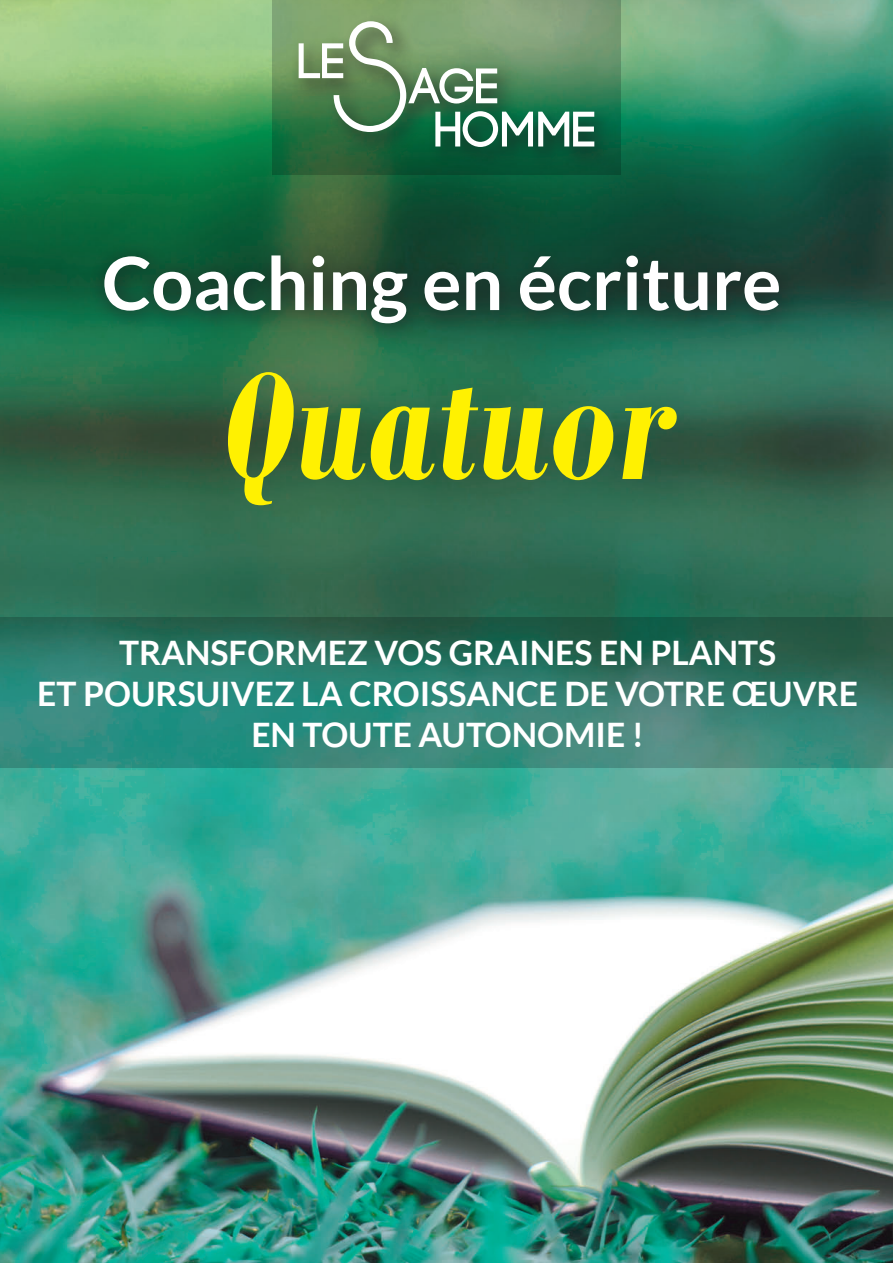
<style>
.page{position:relative;width:893px;height:1263px;background:#fff}
.page>*{position:absolute;margin:0;border:0;box-sizing:border-box;transform-origin:0 0}
.t1{font:italic 700 165.9px "Bodoni MT Condensed";color:#fff101}
.t2{font:700 73.5px "Lato";color:#fff}
.t3{font:700 33.75px/40.8px "Lato";color:#fff;text-align:center}
</style>
<div class="page">
<img style="left:0;top:0;width:893px;height:1263px">
<svg style="left:0;top:617px;width:893px;height:150px;background:#2f7b6c"></svg>
<svg style="left:272px;top:0;width:349px;height:174px;background:#5e8e5f"></svg>
<div style="left:89px;top:240px;width:711px;height:105px;background:#231f20;opacity:.75"></div>
<div style="left:291px;top:14px;width:326px;height:156px;background:#231f20;opacity:.75"></div>
<svg style="left:299px;top:21px;width:295px;height:126px;background:#6b9671"></svg>
<h2 class="t2" style="left:102px;top:241px;width:681px">Coaching en écriture</h2>
<h1 class="t1" style="left:222px;top:327px;width:454px">Quatuor</h1>
<p class="t3" style="left:37px;top:632px;width:822px">TRANSFORMEZ VOS GRAINES EN PLANTS<br>ET POURSUIVEZ LA CROISSANCE DE VOTRE ŒUVRE<br>EN TOUTE AUTONOMIE !</p>
</div>
